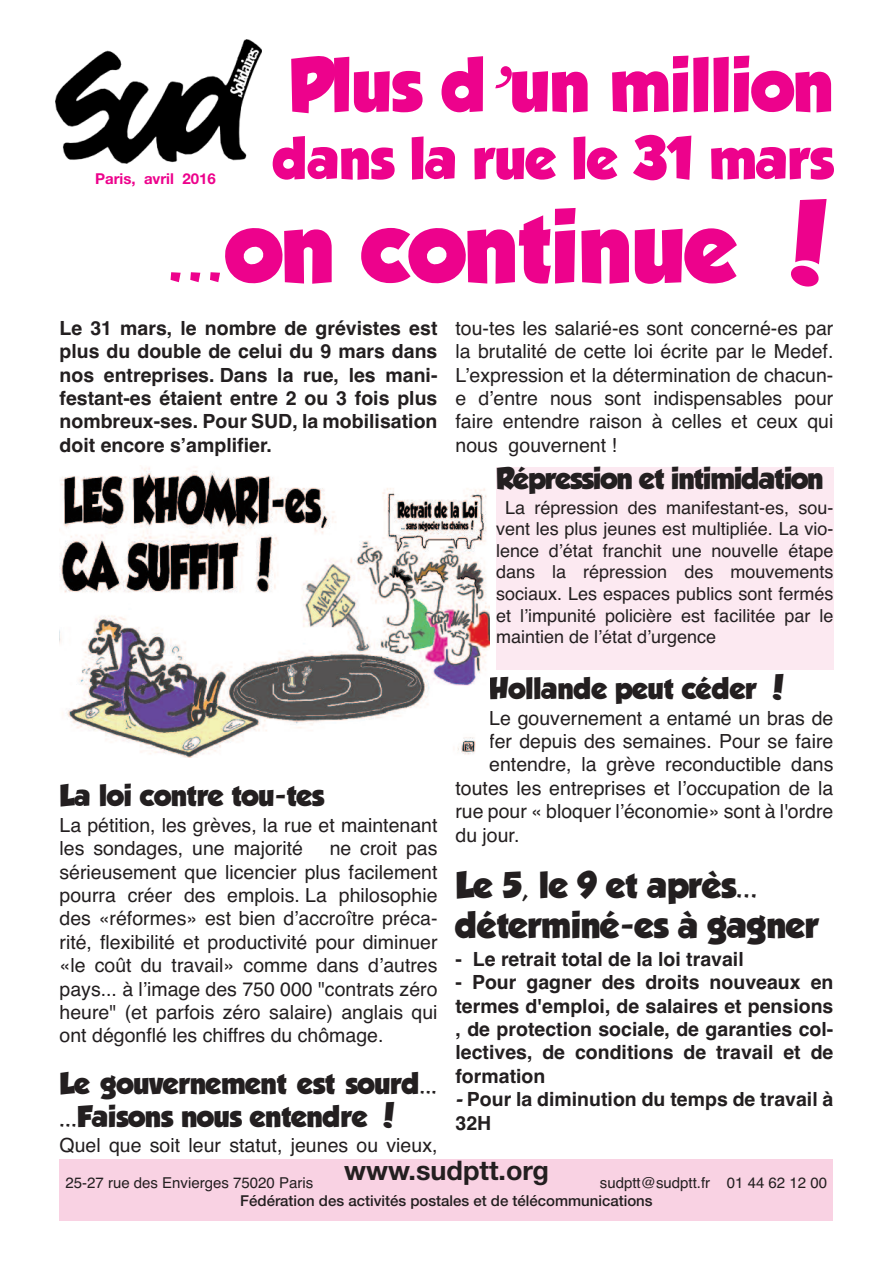
<style>
.page{position:relative;width:893px;height:1263px;background:#fff}
.page>*{position:absolute;margin:0;border:0;box-sizing:border-box;transform-origin:0 0}
.t1{font:90px "GROBOLD";color:#ed028c}
.t2{font:67.5px "GROBOLD";color:#ed028c}
.t3{font:52.5px "GROBOLD";color:#ed028c}
.t4{font:33px/39.6px "GROBOLD";color:#231f20}
.t5{font:27px/32.4px "GROBOLD";color:#231f20}
.t6{font:27px "GROBOLD";letter-spacing:-.025em;color:#231f20}
.t7{font:700 27px "Helvetica Neue";color:#231f20}
.t8{font:19.5px/23.4px "Helvetica";color:#231f20;text-align:justify}
.t9{font:700 19.5px/23.4px "Helvetica";color:#231f20;text-align:justify}
.t10{font:18px/21.6px "Helvetica";color:#231f20;text-align:justify}
.t11{font:15px "Helvetica";color:#231f20}
.t12{font:500 15px "Helvetica Neue";color:#231f20}
.t13{font:700 15px "Helvetica Neue";color:#ed028c}
.s1{font-family:"Baskerville";font-weight:700;font-style:italic}
.s2{font-style:italic}
</style>
<div class="page">
<div style="left:60px;top:1159px;width:773px;height:62px;background:#f9d2e3"></div>
<img style="left:55px;top:39px;width:206px;height:124px">
<img style="left:60px;top:467px;width:429px;height:290px">
<div style="left:496px;top:468px;width:337px;height:202px;background:#fce9f1"></div>
<h2 class="t2" style="left:288px;top:45px;width:546px">Plus d<span class="s1">’</span>un million</h2>
<h3 class="t3" style="left:273px;top:127px;width:562px">dans la rue le 31 mars</h3>
<h1 class="t1" style="left:167px;top:194px;width:668px">...on continue !</h1>
<p class="t9" style="left:60px;top:316px;width:379px">Le 31 mars, le nombre de grévistes est plus du double de celui du 9 mars dans nos entreprises. Dans la rue, les mani&shy;festant-es étaient entre 2 ou 3 fois plus nombreux-ses. Pour SUD, la mobilisation doit encore s’amplifier.</p>
<p class="t13" style="left:95px;top:165px;width:122px">Paris, avril 2016</p>
<p class="t8" style="left:455px;top:316px;width:379px">tou-tes les salarié-es sont concerné-es par la brutalité de cette loi écrite par le Medef.<br>L’expression et la détermination de chacun&shy;e d’entre nous sont indispensables pour faire entendre raison à celles et ceux qui nous gouvernent !</p>
<h3 class="t6" style="left:496px;top:463px;width:329px">Répression et intimidation</h3>
<p class="t10" style="left:496px;top:497px;width:339px;text-indent:9px">La répression des manifestant-es, sou&shy;vent les plus jeunes est multipliée. La vio&shy;lence d’état franchit une nouvelle étape dans la répression des mouvements sociaux. Les espaces publics sont fermés et l’impunité policière est facilitée par le maintien de l’état d’urgence</p>
<h3 class="t5" style="left:489px;top:672px;width:298px">Hollande peut céder !</h3>
<p class="t8" style="left:489px;top:706px;width:346px">Le gouvernement a entamé un bras de</p>
<p class="t8" style="left:489px;top:729px;width:346px">fer depuis des semaines. Pour se faire</p>
<p class="t8" style="left:489px;top:753px;width:346px">entendre, la grève reconductible dans</p>
<p class="t8" style="left:455px;top:776px;width:379px">toutes les entreprises et l’occupation de la</p>
<p class="t8" style="left:455px;top:800px;width:379px">rue pour « bloquer l’économie» sont à l'ordre</p>
<p class="t8" style="left:455px;top:823px;width:65px">du jour.</p>
<h3 class="t4" style="left:455px;top:865px;width:365px">Le 5, le 9 et après... déterminé-es à gagner</h3>
<p class="t9" style="left:455px;top:947px;width:290px">- Le retrait total de la loi travail</p>
<p class="t9" style="left:455px;top:971px;width:379px">- Pour gagner des droits nouveaux en termes d'emploi, de salaires et pensions , de protection sociale, de garanties col&shy;lectives, de conditions de travail et de formation</p>
<p class="t9" style="left:455px;top:1088px;width:379px"><span class="s2">-</span> Pour la diminution du temps de travail à<br>32H</p>
<h3 class="t7" style="left:344px;top:1145px;width:206px">www.sudptt.org</h3>
<p class="t12" style="left:240px;top:1189px;width:414px">Fédération des activités postales et de télécommunications</p>
<h3 class="t5" style="left:60px;top:779px;width:266px">La loi contre tou-tes</h3>
<p class="t8" style="left:60px;top:813px;width:379px">La pétition, les grèves, la rue et maintenant les sondages, une majorité</p>
<p class="t8" style="left:60px;top:837px;width:380px;text-indent:270px">ne croit pas sérieusement que licencier plus facilement pourra créer des emplois. La philosophie des «réformes» est bien d’accroître préca&shy;rité, flexibilité et productivité pour diminuer «le coût du travail» comme dans d’autres pays... à l’image des 750 000 "contrats zéro heure" (et parfois zéro salaire) anglais qui ont dégonflé les chiffres du chômage.</p>
<h3 class="t5" style="left:60px;top:1067px;width:379px">Le gouvernement est sourd... ...Faisons nous entendre !</h3>
<p class="t8" style="left:60px;top:1134px;width:379px">Quel que soit leur statut, jeunes ou vieux,</p>
<p class="t11" style="left:66px;top:1174px;width:249px">25-27 rue des Envierges 75020 Paris</p>
<p class="t11" style="left:600px;top:1174px;width:229px">sudptt@sudptt.fr 01 44 62 12 00</p>
</div>
